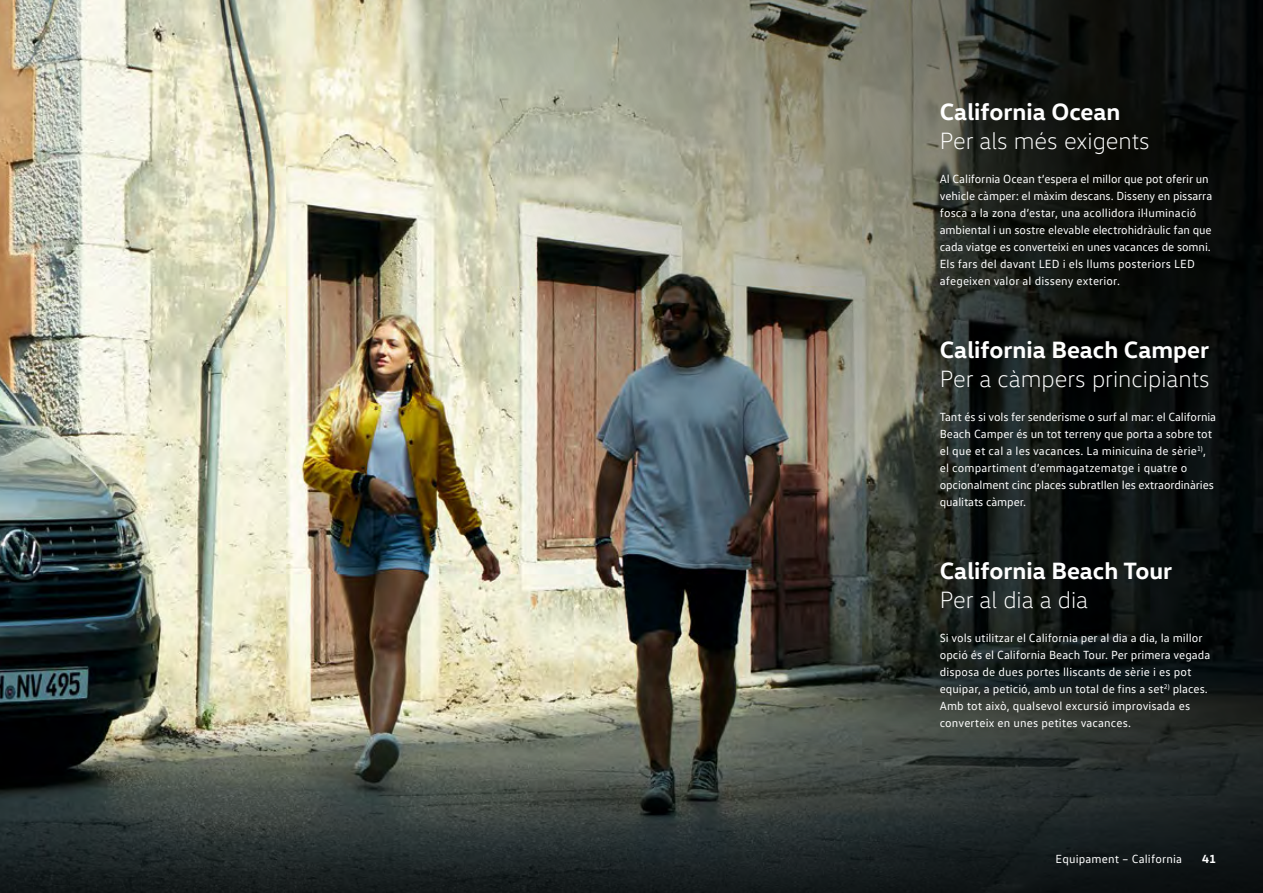
<style>
.page{position:relative;width:1263px;height:893px;background:#fff}
.page>*{position:absolute;margin:0;border:0;box-sizing:border-box;transform-origin:0 0}
.t1{font:700 24px "VW Head";color:#fff}
.t2{font:300 24px "VW Head";color:#fff}
.t3{font:12px/17px "VW Text";color:#fff}
.t4{font:700 12px "VW Head";color:#fff}
</style>
<div class="page">
<img style="left:0;top:0;width:1263px;height:668px">
<svg style="left:0;top:668px;width:1263px;height:225px;background:#414640"></svg>
<h1 class="t1" style="left:940px;top:96px;width:182px">California Ocean</h1>
<h1 class="t2" style="left:940px;top:126px;width:211px">Per als més exigents</h1>
<p class="t3" style="left:940px;top:170px;width:274px">Al California Ocean t’espera el millor que pot oferir un vehicle càmper: el màxim descans. Disseny en pissarra fosca a la zona d’estar, una acollidora il·luminació ambiental i un sostre elevable electrohidràulic fan que cada viatge es converteixi en unes vacances de somni.<br>Els fars del davant LED i els llums posteriors LED afegeixen valor al disseny exterior.</p>
<h1 class="t1" style="left:940px;top:334px;width:271px">California Beach Camper</h1>
<h1 class="t2" style="left:940px;top:365px;width:271px">Per a càmpers principiants</h1>
<p class="t3" style="left:940px;top:408px;width:278px">Tant és si vols fer senderisme o surf al mar: el California Beach Camper és un tot terreny que porta a sobre tot el que et cal a les vacances. La minicuina de sèrie<sup>1)</sup>, el compartiment d’emmagatzematge i quatre o opcionalment cinc places subratllen les extraordinàries qualitats càmper.</p>
<h1 class="t1" style="left:940px;top:555px;width:234px">California Beach Tour</h1>
<h1 class="t2" style="left:940px;top:586px;width:150px">Per al dia a dia</h1>
<p class="t3" style="left:940px;top:629px;width:272px">Si vols utilitzar el California per al dia a dia, la millor opció és el California Beach Tour. Per primera vegada disposa de dues portes lliscants de sèrie i es pot equipar, a petició, amb un total de fins a set<sup>2)</sup> places.<br>Amb tot això, qualsevol excursió improvisada es converteix en unes petites vacances.</p>
<p class="t3" style="left:1055px;top:850px;width:128px">Equipament – California</p>
<p class="t4" style="left:1202px;top:851px;width:16px">41</p>
</div>
